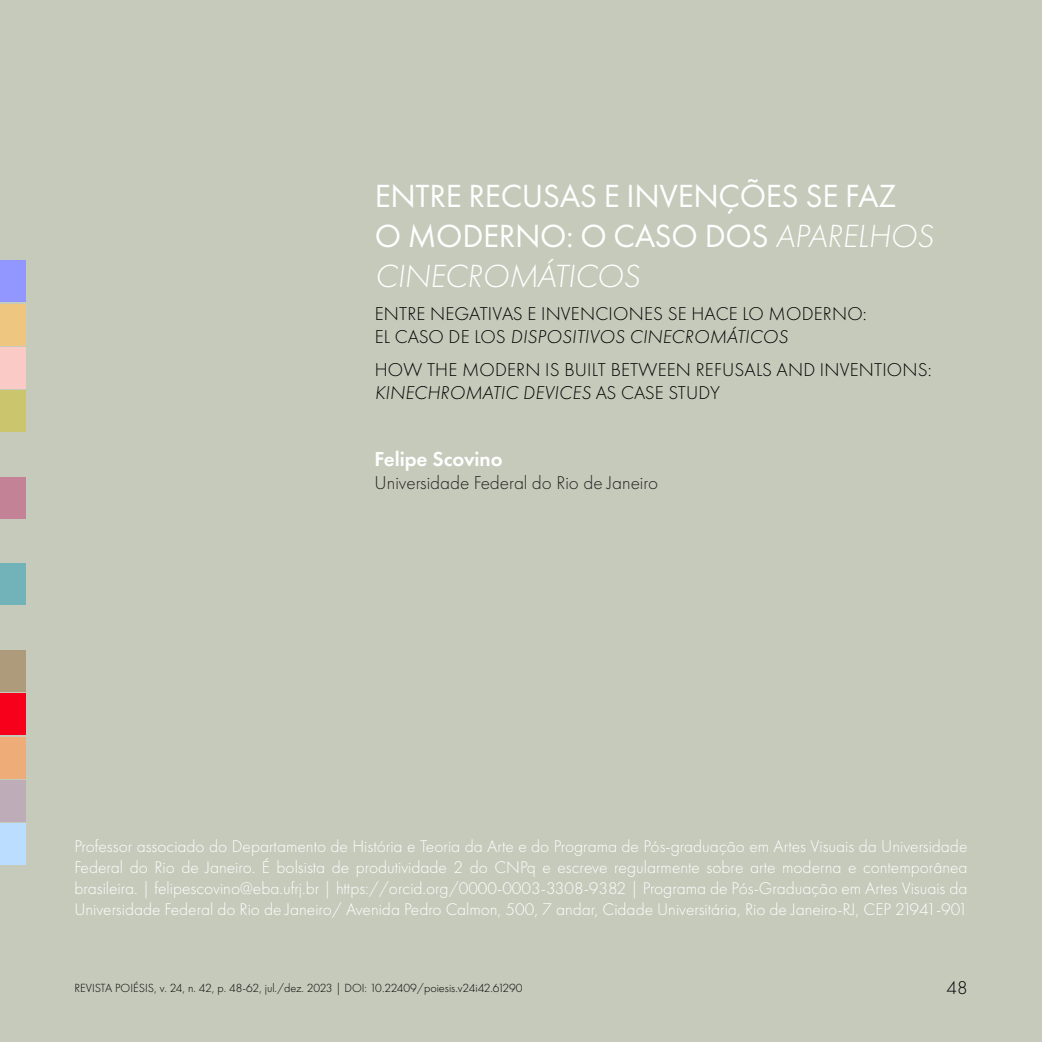
<style>
.page{position:relative;width:1042px;height:1042px;background:#c6cabb}
.page>*{position:absolute;margin:0;border:0;box-sizing:border-box;transform-origin:0 0}
.título{font:italic 300 33.25px/39.9px "Futura PT";letter-spacing:-.01em;color:#fff}
.título-2{font:33.25px "Futura PT";letter-spacing:-.01em;color:#fff}
.t1{font:600 21px "Futura PT";color:#fff}
.título-3{font:300 19.25px/23.1px "Futura PT";letter-spacing:.01em;color:#000}
.título-4{font:italic 300 19.25px "Futura PT";letter-spacing:.01em;color:#000}
.t2{font:300 19.25px "Futura PT";color:#231f20}
.texto{font:300 19.25px "Futura PT";color:#000}
.texto-2{font:300 17.5px/21px "Futura PT";color:#fff;text-align:justify}
.texto-3{font:300 12.25px "Futura PT";color:#000}
.s1{font-weight:400;font-style:normal}
.s2{font-style:normal}
.s3{font-style:italic}
</style>
<div class="page">
<div style="left:0;top:390px;width:26px;height:42px;background:#cbc56e"></div>
<div style="left:0;top:304px;width:26px;height:42px;background:#efc680"></div>
<div style="left:0;top:260px;width:26px;height:42px;background:#9297ff"></div>
<div style="left:0;top:347px;width:26px;height:42px;background:#facac6"></div>
<div style="left:0;top:650px;width:26px;height:42px;background:#ae9b7b"></div>
<div style="left:0;top:780px;width:26px;height:42px;background:#beacb8"></div>
<div style="left:0;top:823px;width:26px;height:42px;background:#bdf"></div>
<div style="left:0;top:736px;width:26px;height:42px;background:#eead78"></div>
<div style="left:0;top:693px;width:26px;height:42px;background:#f7001c"></div>
<div style="left:0;top:477px;width:26px;height:42px;background:#c48296"></div>
<div style="left:0;top:563px;width:26px;height:42px;background:#72b2b9"></div>
<p class="título-2" style="left:375px;top:176px;width:523px">ENTRE RECUSAS E INVENÇÕES SE FAZ</p>
<p class="título" style="left:375px;top:216px;width:560px"><span class="s1">O MODERNO: O CASO DOS</span> APARELHOS<br>CINECROMÁTICOS</p>
<p class="título-3" style="left:375px;top:302px;width:493px">ENTRE NEGATIVAS E INVENCIONES SE HACE LO MODERNO:</p>
<p class="título-4" style="left:375px;top:325px;width:415px"><span class="s2">EL CASO DE LOS</span> DISPOSITIVOS CINECROMÁTICOS</p>
<p class="título-3" style="left:375px;top:358px;width:558px">HOW THE MODERN IS BUILT BETWEEN REFUSALS AND INVENTIONS:<br><span class="s3">KINECHROMATIC DEVICES</span> AS CASE STUDY</p>
<p class="t1" style="left:375px;top:446px;width:130px">Felipe Scovino</p>
<p class="t2" style="left:375px;top:472px;width:285px">Universidade Federal do Rio de Janeiro</p>
<p class="texto-2" style="left:74px;top:836px;width:895px">Professor associado do Departamento de História e Teoria da Arte e do Programa de Pós-graduação em Artes Visuais da Universidade Federal do Rio de Janeiro. É bolsista de produtividade 2 do CNPq e escreve regularmente sobre arte moderna e contemporânea brasileira. | felipescovino@eba.ufrj.br | https://orcid.org/0000-0003-3308-9382 | Programa de Pós-Graduação em Artes Visuais da Universidade Federal do Rio de Janeiro/ Avenida Pedro Calmon, 500, 7 andar, Cidade Universitária, Rio de Janeiro-RJ, CEP 21941-901</p>
<p class="texto-3" style="left:74px;top:981px;width:450px">REVISTA POIÉSIS, v. 24, n. 42, p. 48-62, jul./dez. 2023 | DOI: 10.22409/poiesis.v24i42.61290</p>
<p class="texto" style="left:946px;top:976px;width:23px">48</p>
</div>
